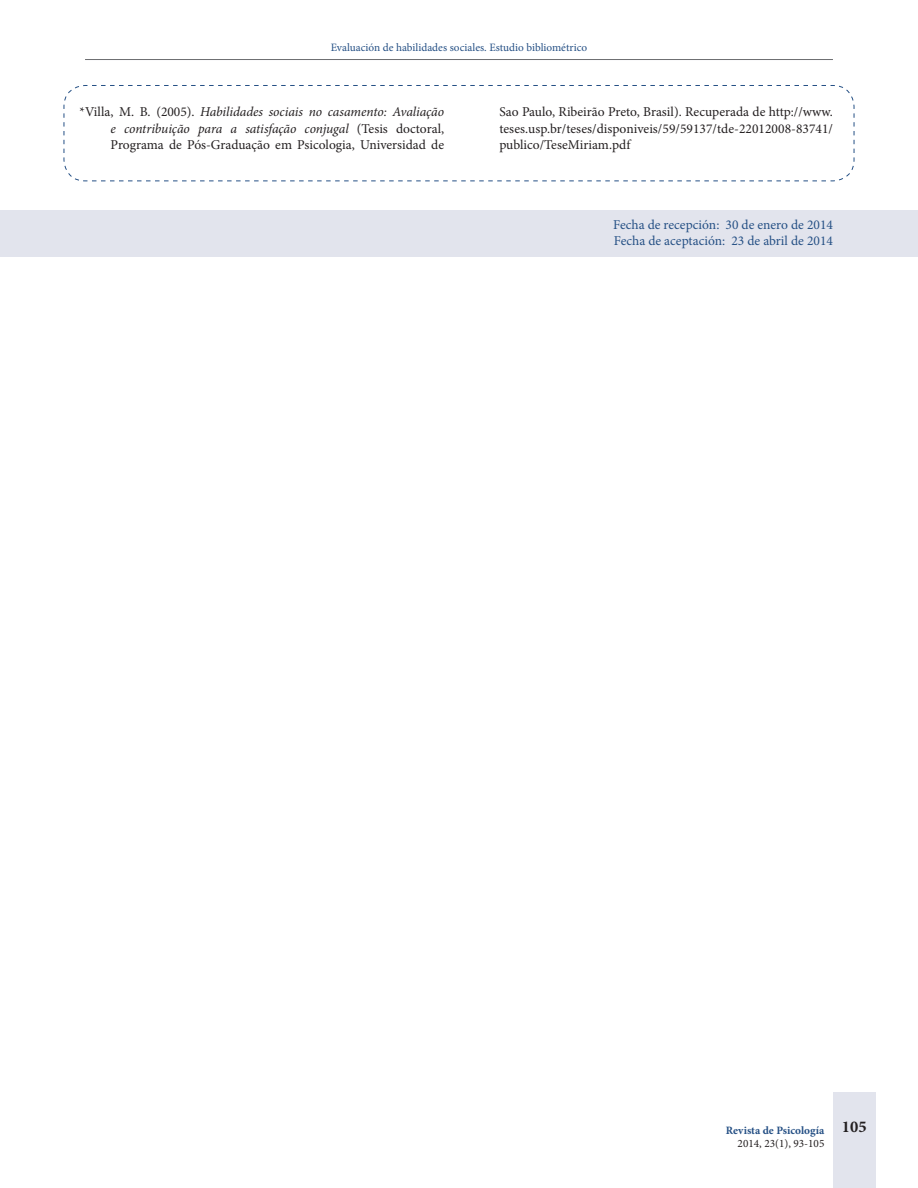
<style>
.page{position:relative;width:918px;height:1188px;background:#fff}
.page>*{position:absolute;margin:0;border:0;box-sizing:border-box;transform-origin:0 0}
.REFERENCIAS{font:13.5px/16.5px "Minion Pro";color:#231f20;text-align:justify}
.AUTORES{font:13.5px "Minion Pro";color:#255085}
.t1{font:11.25px "Minion Pro";color:#255085}
.t2{font:700 11.25px/13.5px "Minion Pro";letter-spacing:.005em;color:#255085}
.s1{font-style:italic}
.s2{font-size:16.5px;color:#231f20}
.s3{font-weight:400;color:#231f20}
</style>
<div class="page">
<div style="left:833px;top:1092px;width:42px;height:96px;background:#e2e4ed"></div>
<hr style="left:85px;top:59px;width:748px;height:1px;background:#6c6d70">
<svg style="left:92px;top:181px;width:734px;height:1px"></svg>
<svg style="left:854px;top:113px;width:1px;height:40px"></svg>
<svg style="left:64px;top:85px;width:790px;height:96px"></svg>
<div style="left:0;top:210px;width:918px;height:47px;background:#e2e4ed"></div>
<p class="t1" style="left:331px;top:40px;width:258px">Evaluación de habilidades sociales. Estudio bibliométrico</p>
<p class="REFERENCIAS" style="left:111px;top:104px;width:335px;text-indent:-31px">*Villa, M. B. (2005). <span class="s1">Habilidades sociais no casamento: Avaliação e contribuição para a satisfação conjugal</span> (Tesis doctoral, Programa de Pós-Graduação em Psicologia, Universidad de</p>
<p class="REFERENCIAS" style="left:499px;top:104px;width:335px">Sao Paulo, Ribeirão Preto, Brasil). Recuperada de http://www. teses.usp.br/teses/disponiveis/59/59137/tde-22012008-83741/ publico/TeseMiriam.pdf</p>
<p class="AUTORES" style="left:613px;top:215px;width:221px">Fecha de recepción: 30 de enero de 2014</p>
<p class="AUTORES" style="left:614px;top:232px;width:221px">Fecha de aceptación: 23 de abril de 2014</p>
<p class="t2" style="left:738px;top:1123px;width:130px;text-indent:-12px">Revista de Psicología <span class="s2">105<br></span><span class="s3">2014, 23(1), 93-105</span></p>
</div>
